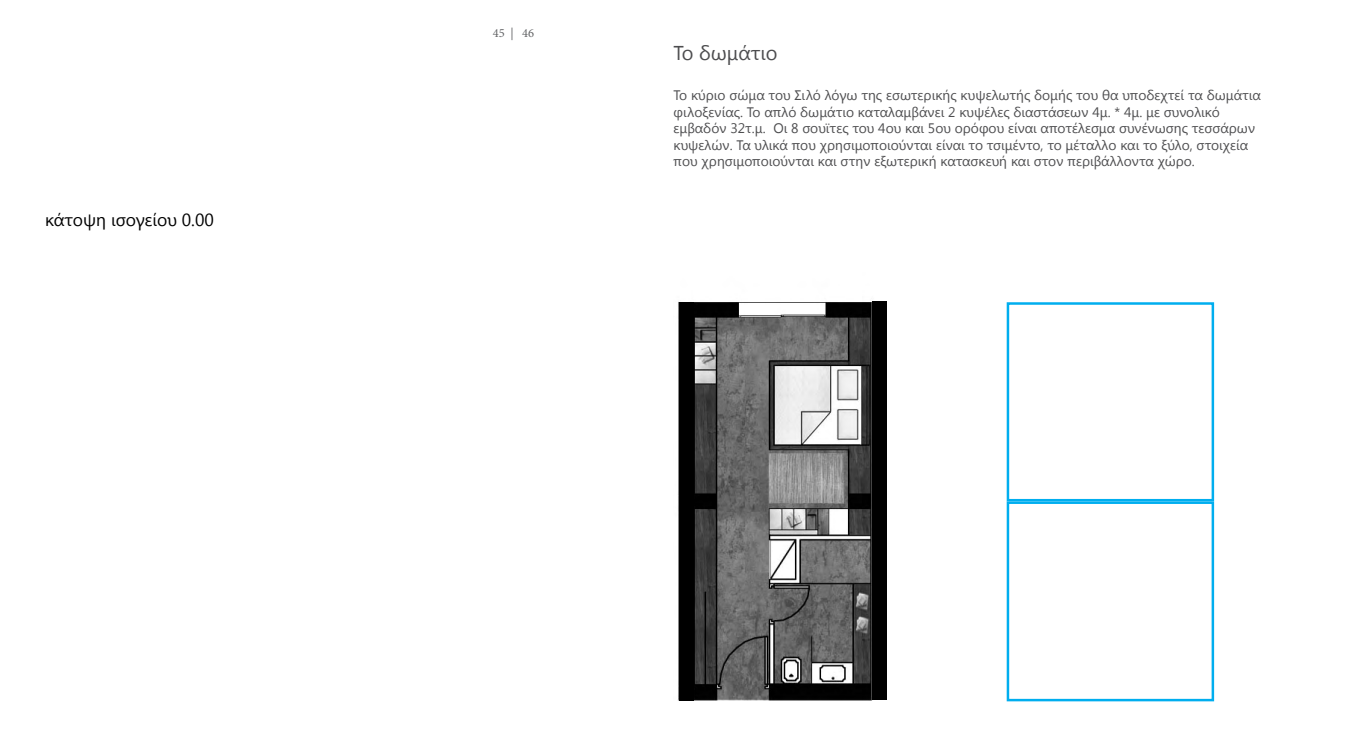
<style>
.page{position:relative;width:1347px;height:745px;background:#fff}
.page>*{position:absolute;margin:0;border:0;box-sizing:border-box;transform-origin:0 0}
.t1{font:20px "Segoe UI";color:#4d4d4f}
.t2{font:17.5px "Segoe UI";color:#000}
.t3{font:13.75px/16.5px "Segoe UI";color:#4d4d4f}
.t4{font:12.5px "Minion Pro";color:#636466}
</style>
<div class="page">
<img style="left:678px;top:301px;width:209px;height:399px">
<div style="left:872px;top:301px;width:14px;height:398px;background:#000"></div>
<div style="left:679px;top:302px;width:15px;height:398px;background:#000"></div>
<div style="left:1006px;top:302px;width:208px;height:199px;border:2px solid #00aeef"></div>
<div style="left:1006px;top:501px;width:208px;height:200px;border:2px solid #00aeef"></div>
<p class="t2" style="left:45px;top:207px;width:170px">κάτοψη ισογείου 0.00</p>
<p class="t4" style="left:493px;top:25px;width:43px">45 | 46</p>
<h1 class="t1" style="left:673px;top:39px;width:106px">Το δωμάτιο</h1>
<p class="t3" style="left:673px;top:86px;width:589px">Το κύριο σώμα του Σιλό λόγω της εσωτερικής κυψελωτής δομής του θα υποδεχτεί τα δωμάτια φιλοξενίας. Το απλό δωμάτιο καταλαμβάνει 2 κυψέλες διαστάσεων 4μ. * 4μ. με συνολικό εμβαδόν 32τ.μ. Οι 8 σουϊτες του 4ου και 5ου ορόφου είναι αποτέλεσμα συνένωσης τεσσάρων κυψελών. Τα υλικά που χρησιμοποιούνται είναι το τσιμέντο, το μέταλλο και το ξύλο, στοιχεία που χρησιμοποιούνται και στην εξωτερική κατασκευή και στον περιβάλλοντα χώρο.</p>
</div>
